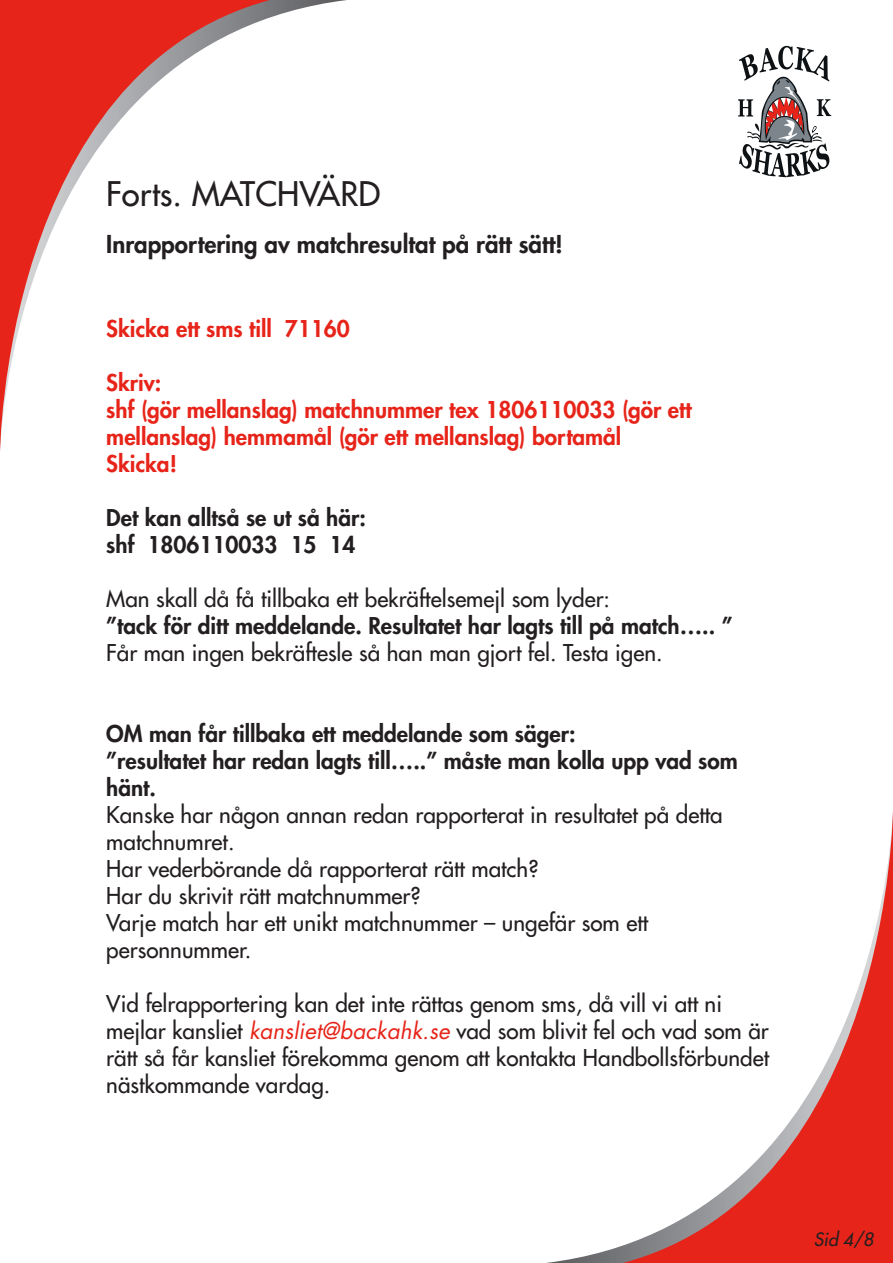
<style>
.page{position:relative;width:893px;height:1263px;background:#fff}
.page>*{position:absolute;margin:0;border:0;box-sizing:border-box;transform-origin:0 0}
.t1{font:500 33px "Futura Std";color:#231f20}
.t2{font:800 24px "Futura Std";color:#231f20}
.t3{font:500 22.5px/27px "Futura Std";color:#231f20}
.t4{font:800 22.5px/27px "Futura Std";color:#231f20}
.t5{font:800 22.5px/27px "Futura Std";color:#e72419}
.t6{font:italic 500 18px "Futura Std";color:#231f20}
.s1{font-weight:400;font-style:italic;color:#e72419}
</style>
<div class="page">
<svg style="left:0;top:0;width:347px;height:451px"></svg>
<svg style="left:546px;top:812px;width:347px;height:451px"></svg>
<svg style="left:738px;top:45px;width:94px;height:133px"></svg>
<p class="t1" style="left:106px;top:173px;width:276px">Forts. MATCHVÄRD</p>
<p class="t2" style="left:106px;top:229px;width:458px">Inrapportering av matchresultat på rätt sätt!</p>
<p class="t5" style="left:106px;top:315px;width:245px">Skicka ett sms till 71160</p>
<p class="t5" style="left:106px;top:369px;width:57px">Skriv:</p>
<p class="t5" style="left:106px;top:396px;width:587px">shf (gör mellanslag) matchnummer tex 1806110033 (gör ett mellanslag) hemmamål (gör ett mellanslag) bortamål</p>
<p class="t5" style="left:106px;top:450px;width:72px">Skicka!</p>
<p class="t4" style="left:106px;top:504px;width:261px">Det kan alltså se ut så här:</p>
<p class="t4" style="left:106px;top:531px;width:251px">shf 1806110033 15 14</p>
<p class="t3" style="left:106px;top:586px;width:505px">Man skall då få tillbaka ett bekräftelsemejl som lyder:</p>
<p class="t4" style="left:106px;top:612px;width:628px">”tack för ditt meddelande. Resultatet har lagts till på match….. ”</p>
<p class="t3" style="left:106px;top:640px;width:558px">Får man ingen bekräftesle så han man gjort fel. Testa igen.</p>
<p class="t4" style="left:106px;top:720px;width:471px">OM man får tillbaka ett meddelande som säger:</p>
<p class="t4" style="left:106px;top:747px;width:633px">”resultatet har redan lagts till…..” måste man kolla upp vad som hänt.</p>
<p class="t3" style="left:106px;top:802px;width:618px">Kanske har någon annan redan rapporterat in resultatet på detta matchnumret.</p>
<p class="t3" style="left:106px;top:856px;width:434px">Har vederbörande då rapporterat rätt match?</p>
<p class="t3" style="left:106px;top:883px;width:316px">Har du skrivit rätt matchnummer?</p>
<p class="t3" style="left:106px;top:910px;width:543px">Varje match har ett unikt matchnummer – ungefär som ett personnummer.</p>
<p class="t3" style="left:106px;top:991px;width:664px">Vid felrapportering kan det inte rättas genom sms, då vill vi att ni mejlar kansliet <span class="s1">kansliet@backahk.se</span> vad som blivit fel och vad som är rätt så får kansliet förekomma genom att kontakta Handbollsförbundet nästkommande vardag.</p>
<p class="t6" style="left:814px;top:1228px;width:61px">Sid 4/8</p>
</div>
